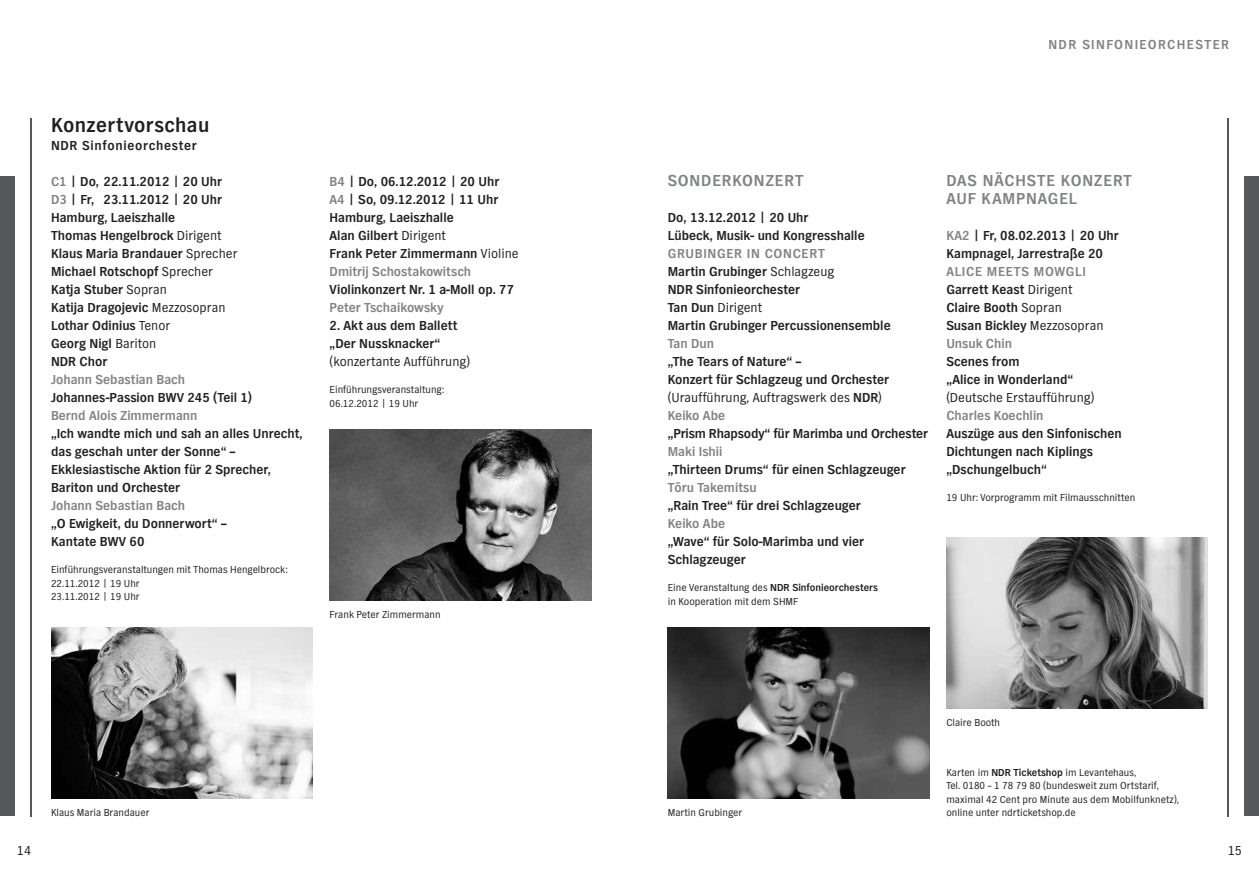
<style>
.page{position:relative;width:1259px;height:893px;background:#fff}
.page>*{position:absolute;margin:0;border:0;box-sizing:border-box;transform-origin:0 0}
.t1{font:700 21px "NDR Sans";letter-spacing:.02em;color:#231f20}
.t2{font:700 16.5px/18px "NDR Sans";letter-spacing:.05em;color:#808285}
.t3{font:700 13.5px/18px "NDR Sans";color:#231f20}
.t4{font:700 13.5px "NDR Sans";color:#808285}
.t5{font:13.5px "NDR Sans";color:#231f20}
.t6{font:700 13.5px "NDR Sans";letter-spacing:.05em;color:#231f20}
.t7{font:700 13.5px "NDR Sans";letter-spacing:.1em;color:#808285}
.t8{font:10.5px/13.5px "NDR Sans";color:#231f20}
.s1{color:#808285}
.s2{font-weight:400}
.s3{font-family:"NDR Sans CE";color:#808285}
.s4{font-weight:700}
</style>
<div class="page">
<div style="left:0;top:176px;width:15px;height:640px;background:#57585a"></div>
<hr style="left:30px;top:118px;width:1px;height:698px;background:#57585a">
<img style="left:51px;top:627px;width:262px;height:171px">
<img style="left:330px;top:429px;width:261px;height:171px">
<div style="left:1244px;top:176px;width:15px;height:640px;background:#57585a"></div>
<hr style="left:1227px;top:118px;width:2px;height:698px;background:#57585a">
<img style="left:668px;top:627px;width:261px;height:171px">
<img style="left:946px;top:537px;width:262px;height:171px">
<h1 class="t1" style="left:51px;top:114px;width:160px">Konzertvorschau</h1>
<p class="t6" style="left:51px;top:138px;width:147px">NDR Sinfonieorchester</p>
<p class="t3" style="left:51px;top:173px;width:188px"><span class="s1">C1</span> | Do, 22.11.2012 | 20 Uhr<br><span class="s1">D3</span> | Fr, 23.11.2012 | 20 Uhr<br>Hamburg, Laeiszhalle<br>Thomas Hengelbrock <span class="s2">Dirigent<br></span>Klaus Maria Brandauer <span class="s2">Sprecher<br></span>Michael Rotschopf <span class="s2">Sprecher<br></span>Katja Stuber <span class="s2">Sopran<br></span>Katija Dragojevic <span class="s2">Mezzosopran<br></span>Lothar Odinius <span class="s2">Tenor<br></span>Georg Nigl <span class="s2">Bariton<br></span>NDR Chor</p>
<p class="t4" style="left:51px;top:372px;width:136px">Johann Sebastian Bach</p>
<p class="t3" style="left:51px;top:389px;width:203px">Johannes-Passion BWV 245 (Teil 1)</p>
<p class="t4" style="left:51px;top:408px;width:148px">Bernd Alois Zimmermann</p>
<p class="t3" style="left:51px;top:425px;width:253px">„Ich wandte mich und sah an alles Unrecht, das geschah unter der Sonne“ – Ekklesiastische Aktion für 2 Sprecher, Bariton und Orchester</p>
<p class="t4" style="left:51px;top:498px;width:136px">Johann Sebastian Bach</p>
<p class="t3" style="left:51px;top:515px;width:177px">„O Ewigkeit, du Donnerwort“ –<br>Kantate BWV 60</p>
<p class="t8" style="left:51px;top:563px;width:238px">Einführungsveranstaltungen mit Thomas Hengelbrock:<br>22.11.2012 | 19 Uhr<br>23.11.2012 | 19 Uhr</p>
<p class="t3" style="left:330px;top:173px;width:191px"><span class="s1">B4</span> | Do, 06.12.2012 | 20 Uhr<br><span class="s1">A4</span> | So, 09.12.2012 | 11 Uhr<br>Hamburg, Laeiszhalle<br>Alan Gilbert <span class="s2">Dirigent<br></span>Frank Peter Zimmermann <span class="s2">Violine<br></span><span class="s1">Dmitrij Schostakowitsch</span></p>
<p class="t3" style="left:330px;top:281px;width:186px">Violinkonzert Nr. 1 a-Moll op. 77</p>
<p class="t4" style="left:330px;top:300px;width:115px">Peter Tschaikowsky</p>
<p class="t3" style="left:330px;top:317px;width:129px">2. Akt aus dem Ballett „Der Nussknacker“</p>
<p class="t5" style="left:330px;top:354px;width:142px">(konzertante Aufführung)</p>
<p class="t8" style="left:330px;top:383px;width:116px">Einführungsveranstaltung:<br>06.12.2012 | 19 Uhr</p>
<p class="t8" style="left:330px;top:608px;width:112px">Frank Peter Zimmermann</p>
<p class="t5" style="left:17px;top:843px;width:16px">14</p>
<p class="t8" style="left:51px;top:806px;width:100px">Klaus Maria Brandauer</p>
<p class="t7" style="left:1048px;top:37px;width:182px">NDR SINFONIEORCHESTER</p>
<p class="t2" style="left:668px;top:172px;width:137px">SONDERKONZERT</p>
<p class="t3" style="left:668px;top:209px;width:198px">Do, 13.12.2012 | 20 Uhr<br>Lübeck, Musik- und Kongresshalle</p>
<p class="t3" style="left:668px;top:245px;width:224px"><span class="s1">GRUBINGER IN CONCERT<br></span>Martin Grubinger <span class="s2">Schlagzeug<br></span>NDR Sinfonieorchester<br>Tan Dun <span class="s2">Dirigent<br></span>Martin Grubinger Percussionensemble</p>
<p class="t4" style="left:668px;top:336px;width:48px">Tan Dun</p>
<p class="t3" style="left:668px;top:353px;width:223px">„The Tears of Nature“ –<br>Konzert für Schlagzeug und Orchester <span class="s2">(Uraufführung, Auftragswerk des</span> NDR<span class="s2">)<br></span><span class="s1">Keiko Abe</span></p>
<p class="t3" style="left:668px;top:425px;width:262px">„Prism Rhapsody“ für Marimba und Orchester</p>
<p class="t4" style="left:668px;top:444px;width:56px">Maki Ishii</p>
<p class="t3" style="left:668px;top:461px;width:239px">„Thirteen Drums“ für einen Schlagzeuger<br><span class="s1">T</span><span class="s3">ō</span><span class="s1">ru Takemitsu<br></span>„Rain Tree“ für drei Schlagzeuger</p>
<p class="t4" style="left:668px;top:516px;width:59px">Keiko Abe</p>
<p class="t3" style="left:668px;top:533px;width:198px">„Wave“ für Solo-Marimba und vier<br>Schlagzeuger</p>
<p class="t8" style="left:668px;top:581px;width:212px">Eine Veranstaltung des <span class="s4">NDR Sinfonieorchesters </span>in Kooperation mit dem SHMF</p>
<p class="t2" style="left:946px;top:172px;width:187px">DAS NÄCHSTE KONZERT<br>AUF KAMPNAGEL</p>
<p class="t3" style="left:946px;top:227px;width:174px"><span class="s1">KA2</span> | Fr, 08.02.2013 | 20 Uhr<br>Kampnagel, Jarrestraße 20</p>
<p class="t3" style="left:946px;top:263px;width:159px"><span class="s1">ALICE MEETS MOWGLI<br></span>Garrett Keast <span class="s2">Dirigent<br></span>Claire Booth <span class="s2">Sopran<br></span>Susan Bickley <span class="s2">Mezzosopran<br></span><span class="s1">Unsuk Chin</span></p>
<p class="t3" style="left:946px;top:353px;width:128px">Scenes from<br>„Alice in Wonderland“</p>
<p class="t5" style="left:946px;top:390px;width:150px">(Deutsche Erstaufführung)</p>
<p class="t4" style="left:946px;top:408px;width:99px">Charles Koechlin</p>
<p class="t3" style="left:946px;top:425px;width:177px">Auszüge aus den Sinfonischen<br>Dichtungen nach Kiplings „Dschungelbuch“</p>
<p class="t8" style="left:946px;top:491px;width:190px">19 Uhr: Vorprogramm mit Filmausschnitten</p>
<p class="t8" style="left:946px;top:716px;width:55px">Claire Booth</p>
<p class="t8" style="left:946px;top:766px;width:234px">Karten im <span class="s4">NDR Ticketshop</span> im Levantehaus,<br>Tel. 0180 – 1 78 79 80 (bundesweit zum Ortstarif, maximal 42 Cent pro Minute aus dem Mobilfunknetz),</p>
<p class="t8" style="left:668px;top:806px;width:76px">Martin Grubinger</p>
<p class="t8" style="left:946px;top:806px;width:131px">online unter ndrticketshop.de</p>
<p class="t5" style="left:1227px;top:843px;width:16px">15</p>
</div>
